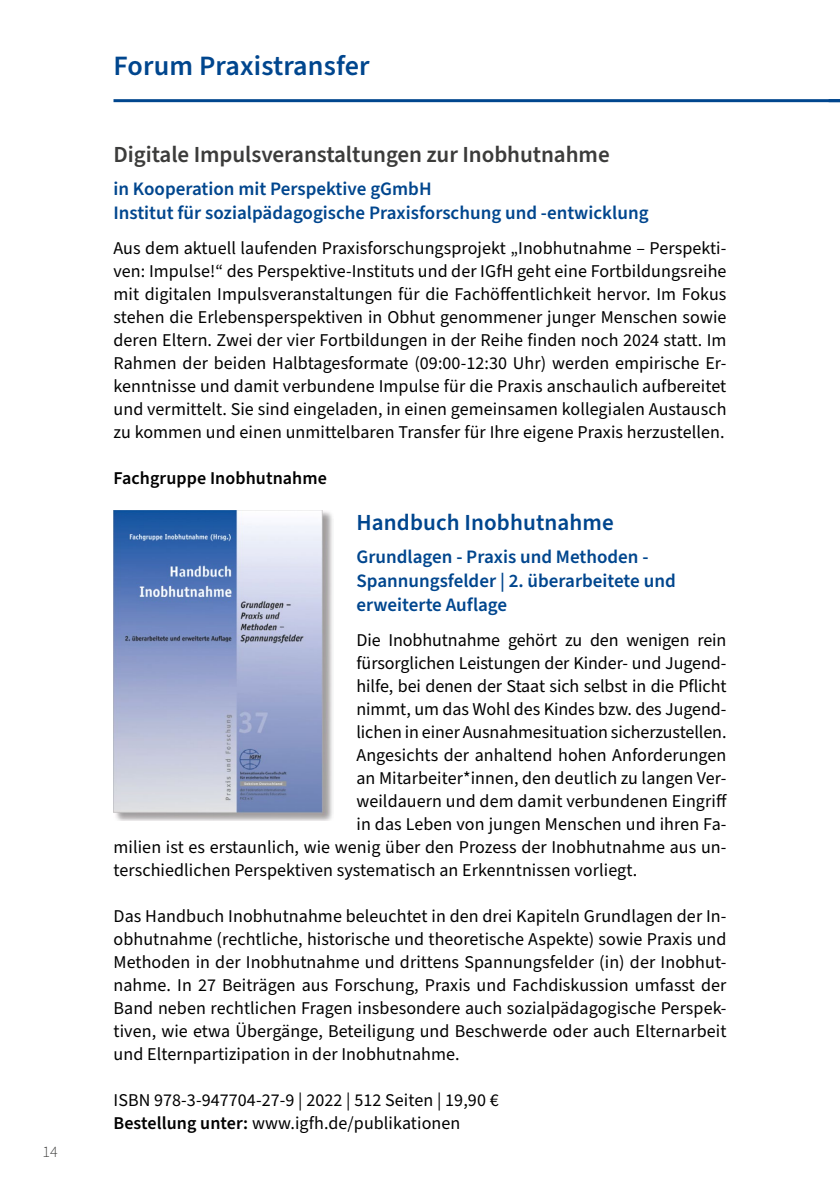
<style>
.page{position:relative;width:840px;height:1191px;background:#fff}
.page>*{position:absolute;margin:0;border:0;box-sizing:border-box;transform-origin:0 0}
.t1{font:600 28px "Source Sans Pro";letter-spacing:.005em;color:#00468e}
.H2_grau{font:600 23px "Source Sans Pro";letter-spacing:-.005em;color:#3c3c3b}
.H2_blau{font:600 23px "Source Sans Pro";letter-spacing:.005em;color:#00468e}
.IGfH_h5{font:600 19px/24px "Source Sans Pro";color:#00468e}
.IGfH_p_Mengentext{font:18px/23px "Source Sans Pro";letter-spacing:.005em;color:#000;text-align:justify}
.IGfH_p_Mengentext-2{font:600 18px "Source Sans Pro";letter-spacing:.005em;color:#000}
.t2{font:300 16px "Source Sans Pro";color:#3c3c3b}
.s1{font-weight:600}
</style>
<div class="page">
<img style="left:113px;top:510px;width:220px;height:311px">
<hr style="left:113px;top:99px;width:726px;height:3px;background:#00468e">
<p class="t2" style="left:43px;top:1141px;width:17px">14</p>
<h1 class="t1" style="left:113px;top:47px;width:257px">Forum Praxistransfer</h1>
<p class="H2_grau" style="left:113px;top:139px;width:497px">Digitale Impulsveranstaltungen zur Inobhutnahme</p>
<p class="IGfH_h5" style="left:113px;top:177px;width:536px">in Kooperation mit Perspektive gGmbH<br>Institut für sozialpädagogische Praxisforschung und -entwicklung</p>
<p class="IGfH_p_Mengentext" style="left:113px;top:237px;width:614px">Aus dem aktuell laufenden Praxisforschungsprojekt „Inobhutnahme – Perspekti&shy;ven: Impulse!“ des Perspektive-Instituts und der IGfH geht eine Fortbildungsreihe mit digitalen Impulsveranstaltungen für die Fachöffentlichkeit hervor. Im Fokus stehen die Erlebensperspektiven in Obhut genommener junger Menschen sowie deren Eltern. Zwei der vier Fortbildungen in der Reihe finden noch 2024 statt. Im Rahmen der beiden Halbtagesformate (09:00-12:30 Uhr) werden empirische Er&shy;kenntnisse und damit verbundene Impulse für die Praxis anschaulich aufbereitet und vermittelt. Sie sind eingeladen, in einen gemeinsamen kollegialen Austausch zu kommen und einen unmittelbaren Transfer für Ihre eigene Praxis herzustellen.</p>
<p class="IGfH_p_Mengentext-2" style="left:113px;top:466px;width:215px">Fachgruppe Inobhutnahme</p>
<p class="H2_blau" style="left:356px;top:507px;width:259px">Handbuch Inobhutnahme</p>
<p class="IGfH_h5" style="left:356px;top:545px;width:320px">Grundlagen - Praxis und Methoden -<br>Spannungsfelder | 2. überarbeitete und erweiterte Auflage</p>
<p class="IGfH_p_Mengentext" style="left:356px;top:628px;width:371px">Die Inobhutnahme gehört zu den wenigen rein fürsorglichen Leistungen der Kinder- und Jugend&shy;hilfe, bei denen der Staat sich selbst in die Pflicht nimmt, um das Wohl des Kindes bzw. des Jugend&shy;lichen in einer Ausnahmesituation sicherzustellen.</p>
<p class="IGfH_p_Mengentext" style="left:356px;top:743px;width:371px">Angesichts der anhaltend hohen Anforderungen</p>
<p class="IGfH_p_Mengentext" style="left:356px;top:766px;width:371px">an Mitarbeiter*innen, den deutlich zu langen Ver-</p>
<p class="IGfH_p_Mengentext" style="left:356px;top:789px;width:372px">weildauern und dem damit verbundenen Eingriff</p>
<p class="IGfH_p_Mengentext" style="left:356px;top:812px;width:371px">in das Leben von jungen Menschen und ihren Fa-</p>
<p class="IGfH_p_Mengentext" style="left:113px;top:835px;width:614px">milien ist es erstaunlich, wie wenig über den Prozess der Inobhutnahme aus un-</p>
<p class="IGfH_p_Mengentext" style="left:113px;top:858px;width:525px">terschiedlichen Perspektiven systematisch an Erkenntnissen vorliegt.</p>
<p class="IGfH_p_Mengentext" style="left:113px;top:904px;width:614px">Das Handbuch Inobhutnahme beleuchtet in den drei Kapiteln Grundlagen der In&shy;obhutnahme (rechtliche, historische und theoretische Aspekte) sowie Praxis und Methoden in der Inobhutnahme und drittens Spannungsfelder (in) der Inobhut&shy;nahme. In 27 Beiträgen aus Forschung, Praxis und Fachdiskussion umfasst der Band neben rechtlichen Fragen insbesondere auch sozialpädagogische Perspek&shy;tiven, wie etwa Übergänge, Beteiligung und Beschwerde oder auch Elternarbeit und Elternpartizipation in der Inobhutnahme.</p>
<p class="IGfH_p_Mengentext" style="left:113px;top:1088px;width:386px">ISBN 978-3-947704-27-9 | 2022 | 512 Seiten | 19,90 €</p>
<p class="IGfH_p_Mengentext" style="left:113px;top:1111px;width:348px"><span class="s1">Bestellung unter:</span> www.igfh.de/publikationen</p>
</div>
